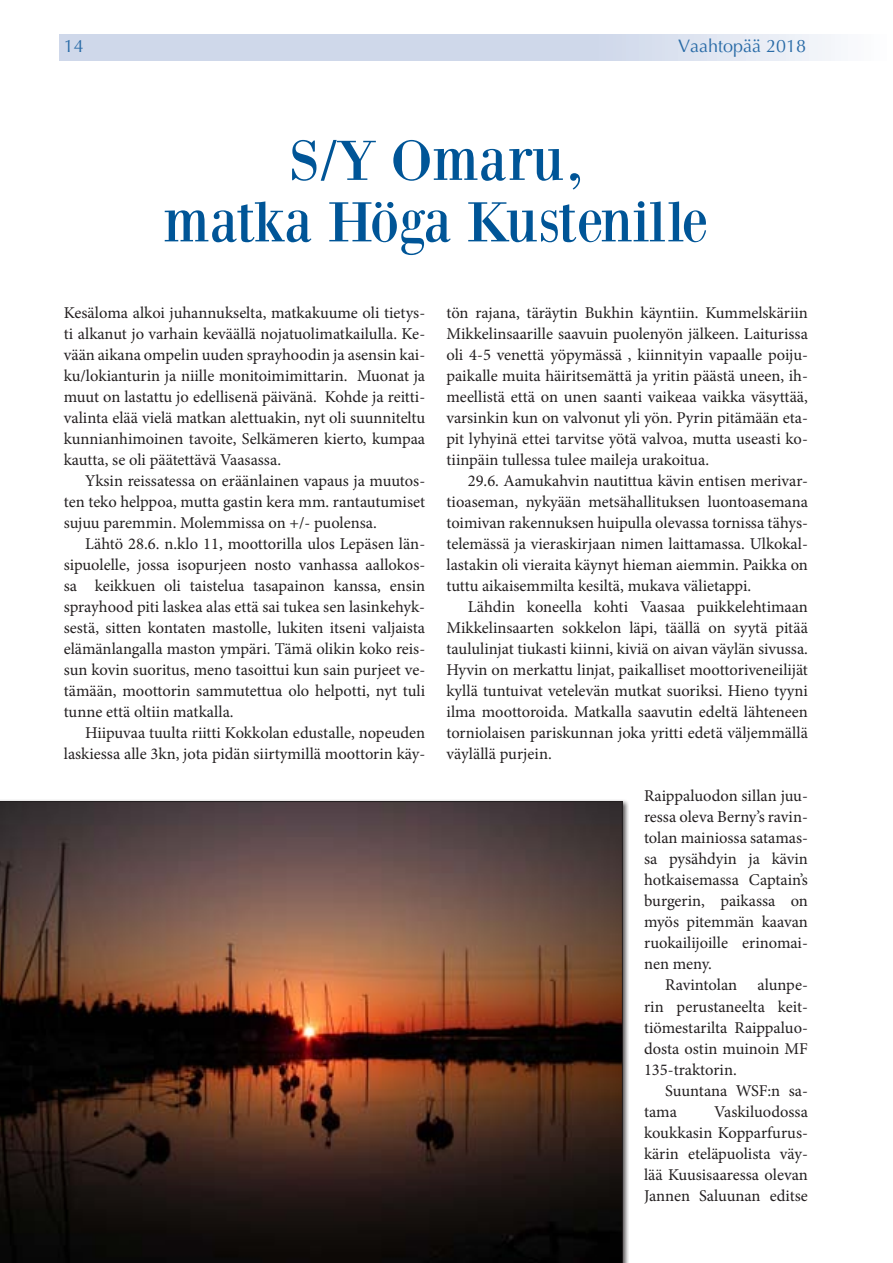
<style>
.page{position:relative;width:893px;height:1263px;background:#fff}
.page>*{position:absolute;margin:0;border:0;box-sizing:border-box;transform-origin:0 0}
.t1{font:58.5px/61.5px "Bodoni XT";letter-spacing:-.015em;color:#005597;text-align:center}
.t2{font:18px "Optima";color:#296ba7}
.t3{font:16.5px/21px "Minion Pro";color:#231f20;text-align:justify}
</style>
<div class="page">
<svg style="left:60px;top:34px;width:775px;height:26px;background:#d4dcec"></svg>
<img style="left:0;top:801px;width:623px;height:462px">
<p class="t2" style="left:64px;top:35px;width:22px">14</p>
<p class="t2" style="left:678px;top:35px;width:130px">Vaahtopää 2018</p>
<h1 class="t1" style="left:164px;top:129px;width:546px">S/Y Omaru,<br>matka Höga Kustenille</h1>
<p class="t3" style="left:64px;top:302px;width:363px">Kesäloma alkoi juhannukselta, matkakuume oli tietys&shy;ti alkanut jo varhain keväällä nojatuolimatkailulla. Ke&shy;vään aikana ompelin uuden sprayhoodin ja asensin kai&shy;ku/lokianturin ja niille monitoimimittarin. Muonat ja muut on lastattu jo edellisenä päivänä. Kohde ja reitti&shy;valinta elää vielä matkan alettuakin, nyt oli suunniteltu kunnianhimoinen tavoite, Selkämeren kierto, kumpaa kautta, se oli päätettävä Vaasassa.</p>
<p class="t3" style="left:64px;top:470px;width:363px;text-indent:21px">Yksin reissatessa on eräänlainen vapaus ja muutos&shy;ten teko helppoa, mutta gastin kera mm. rantautumiset sujuu paremmin. Molemmissa on +/- puolensa.</p>
<p class="t3" style="left:64px;top:533px;width:363px;text-indent:21px">Lähtö 28.6. n.klo 11, moottorilla ulos Lepäsen län&shy;sipuolelle, jossa isopurjeen nosto vanhassa aallokos&shy;sa keikkuen oli taistelua tasapainon kanssa, ensin sprayhood piti laskea alas että sai tukea sen lasinkehyk&shy;sestä, sitten kontaten mastolle, lukiten itseni valjaista elämänlangalla maston ympäri. Tämä olikin koko reis&shy;sun kovin suoritus, meno tasoittui kun sain purjeet ve&shy;tämään, moottorin sammutettua olo helpotti, nyt tuli tunne että oltiin matkalla.</p>
<p class="t3" style="left:64px;top:723px;width:363px;text-align:right">Hiipuvaa tuulta riitti Kokkolan edustalle, nopeuden laskiessa alle 3kn, jota pidän siirtymillä moottorin käy-</p>
<p class="t3" style="left:446px;top:303px;width:363px">tön rajana, täräytin Bukhin käyntiin. Kummelskäriin Mikkelinsaarille saavuin puolenyön jälkeen. Laiturissa oli 4-5 venettä yöpymässä , kiinnityin vapaalle poiju&shy;paikalle muita häiritsemättä ja yritin päästä uneen, ih&shy;meellistä että on unen saanti vaikeaa vaikka väsyttää, varsinkin kun on valvonut yli yön. Pyrin pitämään eta&shy;pit lyhyinä ettei tarvitse yötä valvoa, mutta useasti ko&shy;tiinpäin tullessa tulee maileja urakoitua.</p>
<p class="t3" style="left:446px;top:471px;width:363px;text-indent:21px">29.6. Aamukahvin nautittua kävin entisen merivar&shy;tioaseman, nykyään metsähallituksen luontoasemana toimivan rakennuksen huipulla olevassa tornissa tähys&shy;telemässä ja vieraskirjaan nimen laittamassa. Ulkokal&shy;lastakin oli vieraita käynyt hieman aiemmin. Paikka on tuttu aikaisemmilta kesiltä, mukava välietappi.</p>
<p class="t3" style="left:446px;top:597px;width:363px;text-indent:21px">Lähdin koneella kohti Vaasaa puikkelehtimaan Mikkelinsaarten sokkelon läpi, täällä on syytä pitää taululinjat tiukasti kiinni, kiviä on aivan väylän sivussa.<br>Hyvin on merkattu linjat, paikalliset moottoriveneilijät kyllä tuntuivat vetelevän mutkat suoriksi. Hieno tyyni ilma moottoroida. Matkalla saavutin edeltä lähteneen torniolaisen pariskunnan joka yritti edetä väljemmällä väylällä purjein.</p>
<p class="t3" style="left:644px;top:786px;width:165px">Raippaluodon sillan juu&shy;ressa oleva Berny’s ravin&shy;tolan mainiossa satamas&shy;sa pysähdyin ja kävin hotkaisemassa Captain’s burgerin, paikassa on myös pitemmän kaavan ruokailijoille erinomai&shy;nen meny.</p>
<p class="t3" style="left:644px;top:975px;width:165px;text-indent:21px">Ravintolan alunpe&shy;rin perustaneelta keit&shy;tiömestarilta Raippaluo&shy;dosta ostin muinoin MF 135-traktorin.</p>
<p class="t3" style="left:644px;top:1080px;width:165px;text-indent:21px">Suuntana WSF:n sa&shy;tama</p>
<p class="t3" style="left:644px;top:1101px;width:165px;text-indent:70px">Vaskiluodossa koukkasin Kopparfurus&shy;kärin eteläpuolista väy&shy;lää Kuusisaaressa olevan Jannen Saluunan editse</p>
</div>
